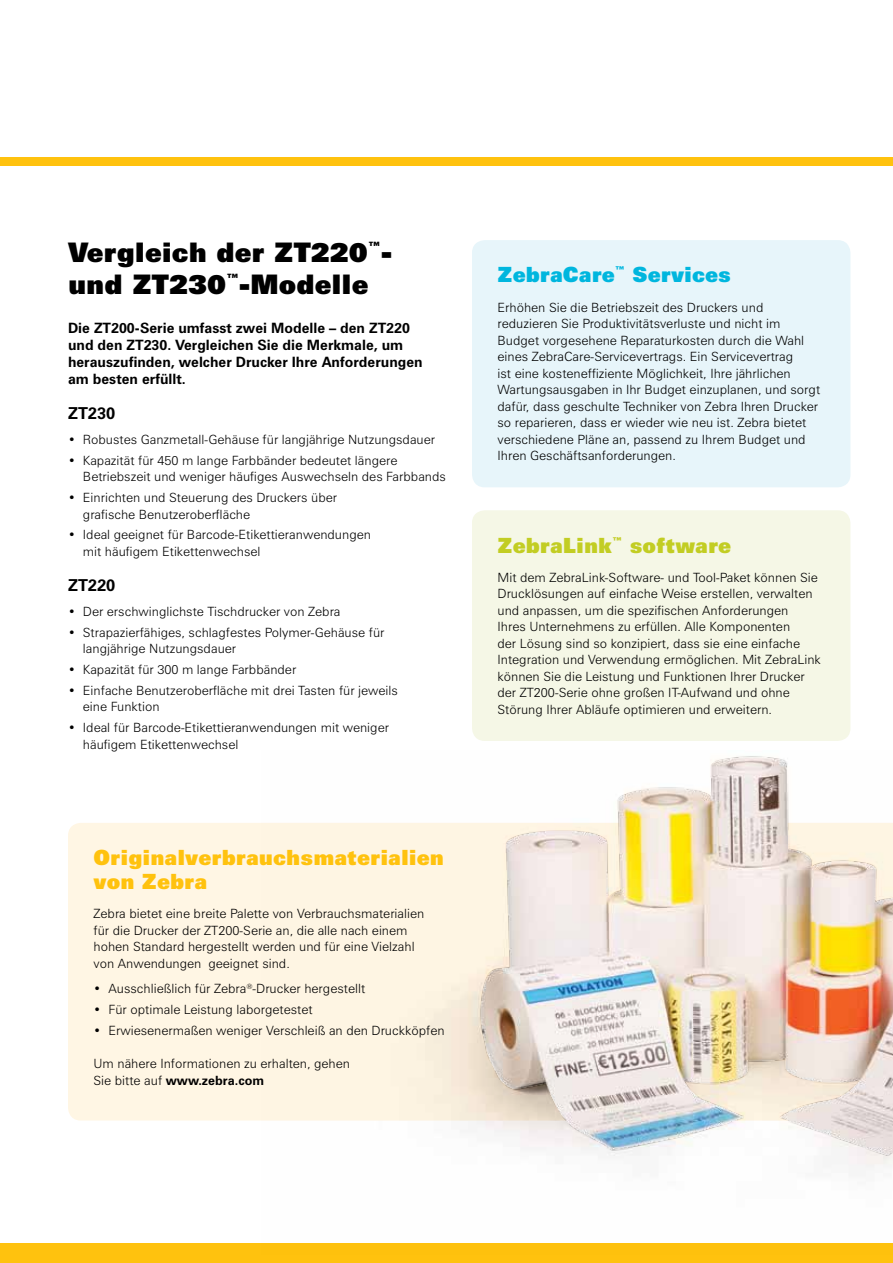
<style>
.page{position:relative;width:893px;height:1263px;background:#fff}
.page>*{position:absolute;margin:0;border:0;box-sizing:border-box;transform-origin:0 0}
.t1{font:900 27px/32.4px "Zurich BT";color:#000}
.t2{font:900 21px/24px "Zurich BT";color:#ffc20e}
.t3{font:900 21px "Zurich BT";color:#00b6de}
.t4{font:900 21px "Zurich BT";color:#c2cd23}
.t5{font:700 16.5px "Zurich BT";color:#000}
.t6{font:700 14.25px/17.1px "Zurich BT";color:#000}
.t7{font:300 12.75px/16.5px "Zurich BT";color:#000}
.s1{font-weight:700}
</style>
<div class="page">
<div style="left:0;top:1244px;width:893px;height:19px;background:#ffc20e"></div>
<div style="left:68px;top:823px;width:193px;height:297px;background:#fff6e4"></div>
<div style="left:0;top:157px;width:893px;height:9px;background:#ffc20e"></div>
<div style="left:472px;top:240px;width:378px;height:247px;background:#e7f5fa;border-radius:13px"></div>
<div style="left:472px;top:510px;width:378px;height:231px;background:#f5f7e6;border-radius:13px"></div>
<img style="left:261px;top:756px;width:632px;height:488px">
<h1 class="t1" style="left:68px;top:236px;width:325px">Vergleich der ZT220<sup>™</sup>- und ZT230<sup>™</sup>-Modelle</h1>
<p class="t6" style="left:68px;top:319px;width:356px">Die ZT200-Serie umfasst zwei Modelle – den ZT220 und den ZT230. Vergleichen Sie die Merkmale, um herauszufinden, welcher Drucker Ihre Anforderungen am besten erfüllt.</p>
<p class="t5" style="left:68px;top:403px;width:49px">ZT230</p>
<p class="t7" style="left:68px;top:431px;width:369px">• Robustes Ganzmetall-Gehäuse für langjährige Nutzungsdauer</p>
<p class="t7" style="left:83px;top:452px;width:365px;text-indent:-15px">• Kapazität für 450 m lange Farbbänder bedeutet längere<br>Betriebszeit und weniger häufiges Auswechseln des Farbbands</p>
<p class="t7" style="left:83px;top:489px;width:256px;text-indent:-15px">• Einrichten und Steuerung des Druckers über grafische Benutzeroberfläche</p>
<p class="t7" style="left:83px;top:526px;width:290px;text-indent:-15px">• Ideal geeignet für Barcode-Etikettieranwendungen mit häufigem Etikettenwechsel</p>
<p class="t5" style="left:68px;top:575px;width:49px">ZT220</p>
<p class="t7" style="left:68px;top:603px;width:274px">• Der erschwinglichste Tischdrucker von Zebra</p>
<p class="t7" style="left:83px;top:624px;width:303px;text-indent:-15px">• Strapazierfähiges, schlagfestes Polymer-Gehäuse für langjährige Nutzungsdauer</p>
<p class="t7" style="left:68px;top:661px;width:230px">• Kapazität für 300 m lange Farbbänder</p>
<p class="t7" style="left:83px;top:682px;width:317px;text-indent:-15px">• Einfache Benutzeroberfläche mit drei Tasten für jeweils eine Funktion</p>
<p class="t7" style="left:83px;top:719px;width:308px;text-indent:-15px">• Ideal für Barcode-Etikettieranwendungen mit weniger häufigem Etikettenwechsel</p>
<h2 class="t2" style="left:94px;top:845px;width:352px">Originalverbrauchsmaterialien von Zebra</h2>
<p class="t7" style="left:94px;top:905px;width:332px">Zebra bietet eine breite Palette von Verbrauchsmaterialien für die Drucker der ZT200-Serie an, die alle nach einem hohen Standard hergestellt werden und für eine Vielzahl von Anwendungen geeignet sind.</p>
<p class="t7" style="left:94px;top:980px;width:273px">• Ausschließlich für Zebra<sup>®</sup>-Drucker hergestellt</p>
<p class="t7" style="left:94px;top:1001px;width:221px">• Für optimale Leistung laborgetestet</p>
<p class="t7" style="left:94px;top:1021px;width:353px">• Erwiesenermaßen weniger Verschleiß an den Druckköpfen</p>
<p class="t7" style="left:94px;top:1055px;width:258px">Um nähere Informationen zu erhalten, gehen<br>Sie bitte auf <span class="s1">www.zebra.com</span></p>
<h2 class="t3" style="left:497px;top:262px;width:235px">ZebraCare<sup>™</sup> Services</h2>
<p class="t7" style="left:497px;top:299px;width:324px">Erhöhen Sie die Betriebszeit des Druckers und reduzieren Sie Produktivitätsverluste und nicht im Budget vorgesehene Reparaturkosten durch die Wahl eines ZebraCare-Servicevertrags. Ein Servicevertrag<br>ist eine kosteneffiziente Möglichkeit, Ihre jährlichen Wartungsausgaben in Ihr Budget einzuplanen, und sorgt dafür, dass geschulte Techniker von Zebra Ihren Drucker so reparieren, dass er wieder wie neu ist. Zebra bietet verschiedene Pläne an, passend zu Ihrem Budget und Ihren Geschäftsanforderungen.</p>
<h2 class="t4" style="left:497px;top:532px;width:235px">ZebraLink<sup>™</sup> software</h2>
<p class="t7" style="left:497px;top:569px;width:325px">Mit dem ZebraLink-Software- und Tool-Paket können Sie Drucklösungen auf einfache Weise erstellen, verwalten und anpassen, um die spezifischen Anforderungen<br>Ihres Unternehmens zu erfüllen. Alle Komponenten<br>der Lösung sind so konzipiert, dass sie eine einfache Integration und Verwendung ermöglichen. Mit ZebraLink können Sie die Leistung und Funktionen Ihrer Drucker der ZT200-Serie ohne großen IT-Aufwand und ohne Störung Ihrer Abläufe optimieren und erweitern.</p>
</div>
